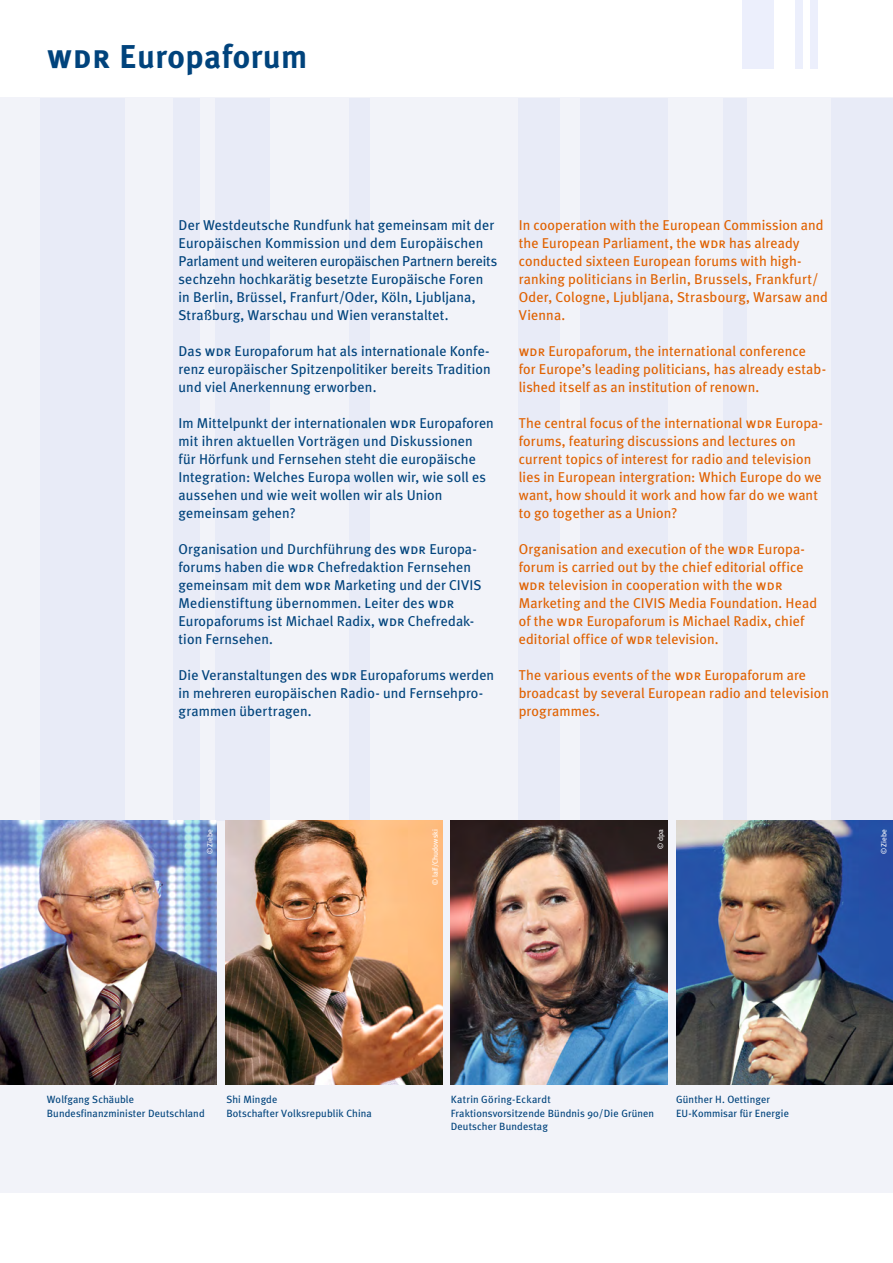
<style>
.page{position:relative;width:893px;height:1263px;background:#fff}
.page>*{position:absolute;margin:0;border:0;box-sizing:border-box;transform-origin:0 0}
.t1{font:700 33px "Meta Plus";letter-spacing:.02em;color:#00437c}
.t2{font:14.25px/18px "Meta Plus";letter-spacing:.005em;color:#00437c}
.t3{font:14.25px/18px "Meta Plus";letter-spacing:.005em;color:#e06100}
.t4{font:10.5px/13.5px "Meta Plus";letter-spacing:.01em;color:#00437c}
.t5{font:7.5px "Meta Plus";color:#fff}
.s1{font-family:"Meta Plus Bold Caps";font-weight:400}
.s2{font-family:"Meta Plus Book Caps"}
</style>
<div class="page">
<div style="left:0;top:98px;width:893px;height:1095px;background:#f2f3f9"></div>
<div style="left:40px;top:98px;width:85px;height:723px;background:#e8ebf7"></div>
<div style="left:215px;top:98px;width:55px;height:723px;background:#e8ebf7"></div>
<div style="left:580px;top:98px;width:88px;height:723px;background:#e8ebf7"></div>
<div style="left:831px;top:98px;width:62px;height:723px;background:#e8ebf7"></div>
<div style="left:173px;top:98px;width:26px;height:723px;background:#e8ebf7"></div>
<div style="left:723px;top:98px;width:24px;height:723px;background:#e8ebf7"></div>
<div style="left:350px;top:98px;width:20px;height:723px;background:#e8ebf7"></div>
<div style="left:518px;top:98px;width:42px;height:723px;background:#e8ebf7"></div>
<img style="left:676px;top:821px;width:217px;height:263px">
<img style="left:451px;top:821px;width:217px;height:263px">
<img style="left:0;top:821px;width:217px;height:263px">
<img style="left:225px;top:821px;width:217px;height:263px">
<div style="left:742px;top:0;width:32px;height:68px;background:#eceffc"></div>
<div style="left:810px;top:0;width:8px;height:68px;background:#eceffc"></div>
<div style="left:795px;top:0;width:8px;height:68px;background:#eceffc"></div>
<h1 class="t1" style="left:47px;top:38px;width:262px"><span class="s1">wdr</span> Europaforum</h1>
<p class="t2" style="left:179px;top:216px;width:320px">Der Westdeutsche Rundfunk hat gemeinsam mit der Europäischen Kommission und dem Europäischen Parlament und weiteren europäischen Partnern bereits sechzehn hochkarätig besetzte Europäische Foren in Berlin, Brüssel, Franfurt/Oder, Köln, Ljubljana, Straßburg, Warschau und Wien veranstaltet.</p>
<p class="t2" style="left:179px;top:342px;width:314px">Das <span class="s2">wdr</span> Europaforum hat als internationale Konfe&shy;renz europäischer Spitzenpolitiker bereits Tradition und viel Anerkennung erworben.</p>
<p class="t2" style="left:179px;top:414px;width:317px">Im Mittelpunkt der internationalen <span class="s2">wdr</span> Europaforen mit ihren aktuellen Vorträgen und Diskussionen<br>für Hörfunk und Fernsehen steht die europäische Integration: Welches Europa wollen wir, wie soll es aussehen und wie weit wollen wir als Union gemeinsam gehen?</p>
<p class="t2" style="left:179px;top:540px;width:305px">Organisation und Durchführung des <span class="s2">wdr</span> Europa&shy;forums haben die <span class="s2">wdr</span> Chefredaktion Fernsehen gemeinsam mit dem <span class="s2">wdr</span> Marketing und der CIVIS Medienstiftung übernommen. Leiter des <span class="s2">wdr </span>Europaforums ist Michael Radix, <span class="s2">wdr</span> Chefredak&shy;tion Fernsehen.</p>
<p class="t2" style="left:179px;top:666px;width:317px">Die Veranstaltungen des <span class="s2">wdr</span> Europaforums werden in mehreren europäischen Radio- und Fernsehpro&shy;grammen übertragen.</p>
<p class="t3" style="left:519px;top:216px;width:311px">In cooperation with the European Commission and the European Parliament, the <span class="s2">wdr</span> has already conducted sixteen European forums with high&shy;ranking politicians in Berlin, Brussels, Frankfurt/ Oder, Cologne, Ljubljana, Strasbourg, Warsaw and Vienna.</p>
<p class="t3" style="left:519px;top:342px;width:309px"><span class="s2">wdr</span> Europaforum, the international conference for Europe’s leading politicians, has already estab&shy;lished itself as an institution of renown.</p>
<p class="t3" style="left:519px;top:414px;width:306px">The central focus of the international <span class="s2">wdr</span> Europa&shy;forums, featuring discussions and lectures on current topics of interest for radio and television lies in European intergration: Which Europe do we want, how should it work and how far do we want to go together as a Union?</p>
<p class="t3" style="left:519px;top:540px;width:300px">Organisation and execution of the <span class="s2">wdr</span> Europa&shy;forum is carried out by the chief editorial office <span class="s2">wdr</span> television in cooperation with the <span class="s2">wdr </span>Marketing and the CIVIS Media Foundation. Head of the <span class="s2">wdr</span> Europaforum is Michael Radix, chief editorial office of <span class="s2">wdr</span> television.</p>
<p class="t3" style="left:519px;top:666px;width:312px">The various events of the <span class="s2">wdr</span> Europaforum are broadcast by several European radio and television programmes.</p>
<p class="t5" style="left:205px;top:854px;width:27px;rotate:-90deg">© Ziebe</p>
<p class="t5" style="left:431px;top:885px;width:57px;rotate:-90deg">© laif/Chudowski</p>
<p class="t5" style="left:656px;top:849px;width:21px;rotate:-90deg">© dpa</p>
<p class="t5" style="left:880px;top:854px;width:27px;rotate:-90deg">© Ziebe</p>
<p class="t4" style="left:47px;top:1093px;width:159px">Wolfgang Schäuble<br>Bundesfinanzminister Deutschland</p>
<p class="t4" style="left:226px;top:1093px;width:147px">Shi Mingde<br>Botschafter Volksrepublik China</p>
<p class="t4" style="left:451px;top:1093px;width:205px">Katrin Göring-Eckardt<br>Fraktionsvorsitzende Bündnis 90/Die Grünen<br>Deutscher Bundestag</p>
<p class="t4" style="left:676px;top:1093px;width:114px">Günther H. Oettinger<br>EU-Kommisar für Energie</p>
</div>
